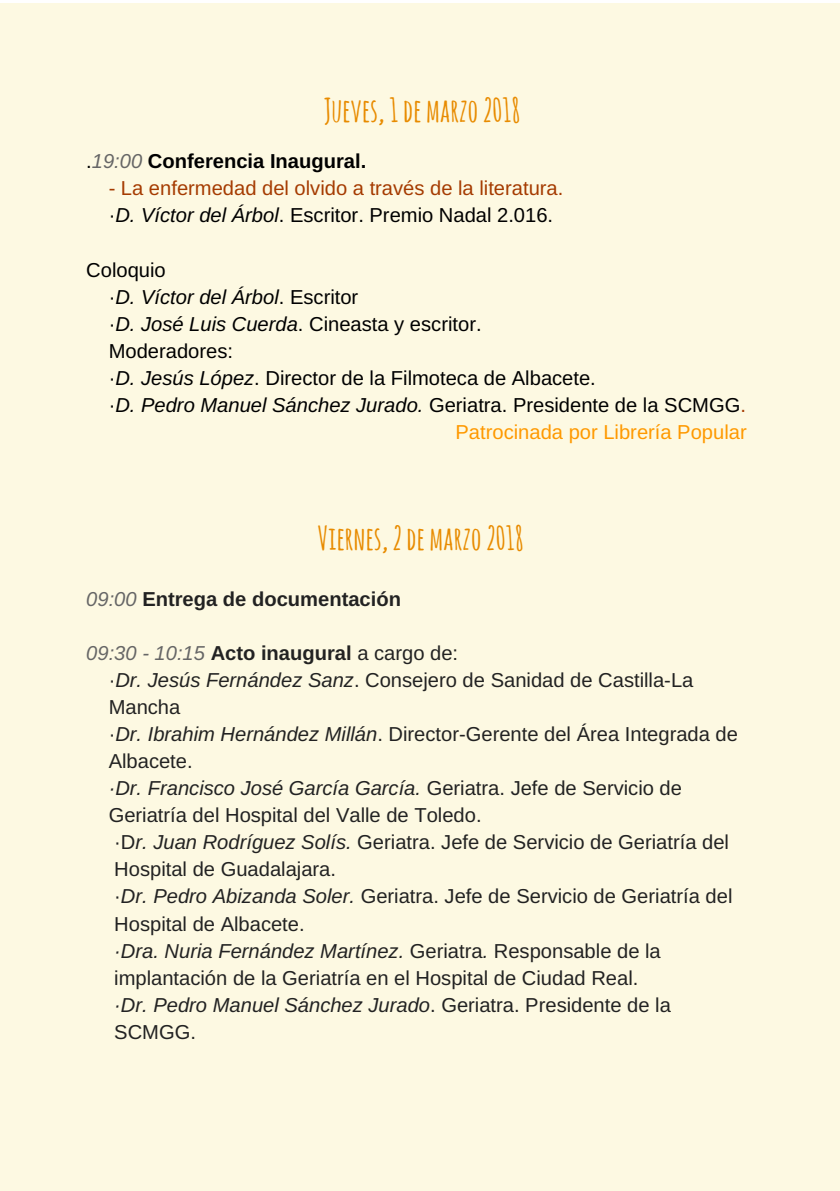
<style>
.page{position:relative;width:840px;height:1191px;background:#fff}
.page>*{position:absolute;margin:0;border:0;box-sizing:border-box;transform-origin:0 0}
.t1{font:700 32.2px "Amatic SC";color:#e88b00}
.t2{font:20.2px/27px "Arimo";color:#222}
.t3{font:20.2px "Arimo";color:#000}
.t4{font:20.2px/27px "Arimo";color:#a53b01}
.t5{font:20.2px "Arimo";color:#f90}
.t6{font:700 20.2px "Arimo";color:#000}
.t7{font:700 20.2px "Arimo";color:#222}
.t8{font:italic 20.2px "Arimo";color:#000}
.s1{font-weight:400}
.s2{font-weight:400;font-style:italic;color:#666}
.s3{color:#000}
.s4{font-style:italic;color:#000}
.s5{font-style:normal}
.s6{font-style:italic}
.s7{color:#a53b01}
.s8{font-style:italic;color:#666}
.s9{font-weight:700}
</style>
<div class="page">
<div style="left:0;top:3px;width:839px;height:1188px;background:#fdf9e2"></div>
<h1 class="t1" style="left:324px;top:89px;width:197px">Jueves,1de marzo2018</h1>
<p class="t6" style="left:86px;top:150px;width:281px"><span class="s1">.</span><span class="s2">19:00</span> Conferencia Inaugural.</p>
<p class="t4" style="left:109px;top:175px;width:456px">- La enfermedad del olvido a través de la literatura. <span class="s3">·</span><span class="s4">D. Víctor del Árbol</span><span class="s3">. Escritor. Premio Nadal 2.016.</span></p>
<p class="t3" style="left:86px;top:258px;width:81px">Coloquio</p>
<p class="t8" style="left:109px;top:285px;width:251px"><span class="s5">·</span>D. Víctor del Árbol<span class="s5">. Escritor</span></p>
<p class="t3" style="left:109px;top:312px;width:374px">·<span class="s6">D. José Luis Cuerda</span>. Cineasta y escritor.</p>
<p class="t3" style="left:109px;top:339px;width:126px">Moderadores:</p>
<p class="t3" style="left:109px;top:366px;width:488px">·<span class="s6">D. Jesús López</span>. Director de la Filmoteca de Albacete.</p>
<p class="t3" style="left:109px;top:393px;width:638px">·<span class="s6">D. Pedro Manuel Sánchez Jurado.</span> Geriatra. Presidente de la SCMGG<span class="s7">.</span></p>
<p class="t5" style="left:455px;top:421px;width:292px">Patrocinada por Librería Popular</p>
<h1 class="t1" style="left:317px;top:517px;width:207px">Viernes, 2de marzo2018</h1>
<p class="t7" style="left:86px;top:587px;width:316px"><span class="s2">09:00</span> Entrega de documentación</p>
<p class="t2" style="left:109px;top:639px;width:630px;text-indent:-22px"><span class="s8">09:30 - 10:15</span> <span class="s9">Acto inaugural</span> a cargo de:<br>·<span class="s6">Dr. Jesús Fernández Sanz</span>. Consejero de Sanidad de Castilla-La Mancha<br>·<span class="s6">Dr. Ibrahim Hernández Millán</span>. Director-Gerente del Área Integrada de Albacete.<br><span class="s6">·Dr. Francisco José García García.</span> Geriatra. Jefe de Servicio de Geriatría del Hospital del Valle de Toledo.<br>·D<span class="s6">r. Juan Rodríguez Solís.</span> Geriatra. Jefe de Servicio de Geriatría del Hospital de Guadalajara.<br>·<span class="s6">Dr. Pedro Abizanda Soler.</span> Geriatra. Jefe de Servicio de Geriatría del Hospital de Albacete.<br><span class="s6">·Dra. Nuria Fernández Martínez.</span> Geriatra<span class="s6">.</span> Responsable de la implantación de la Geriatría en el Hospital de Ciudad Real.<br><span class="s6">·Dr. Pedro Manuel Sánchez Jurado</span>. Geriatra. Presidente de la SCMGG.</p>
</div>
